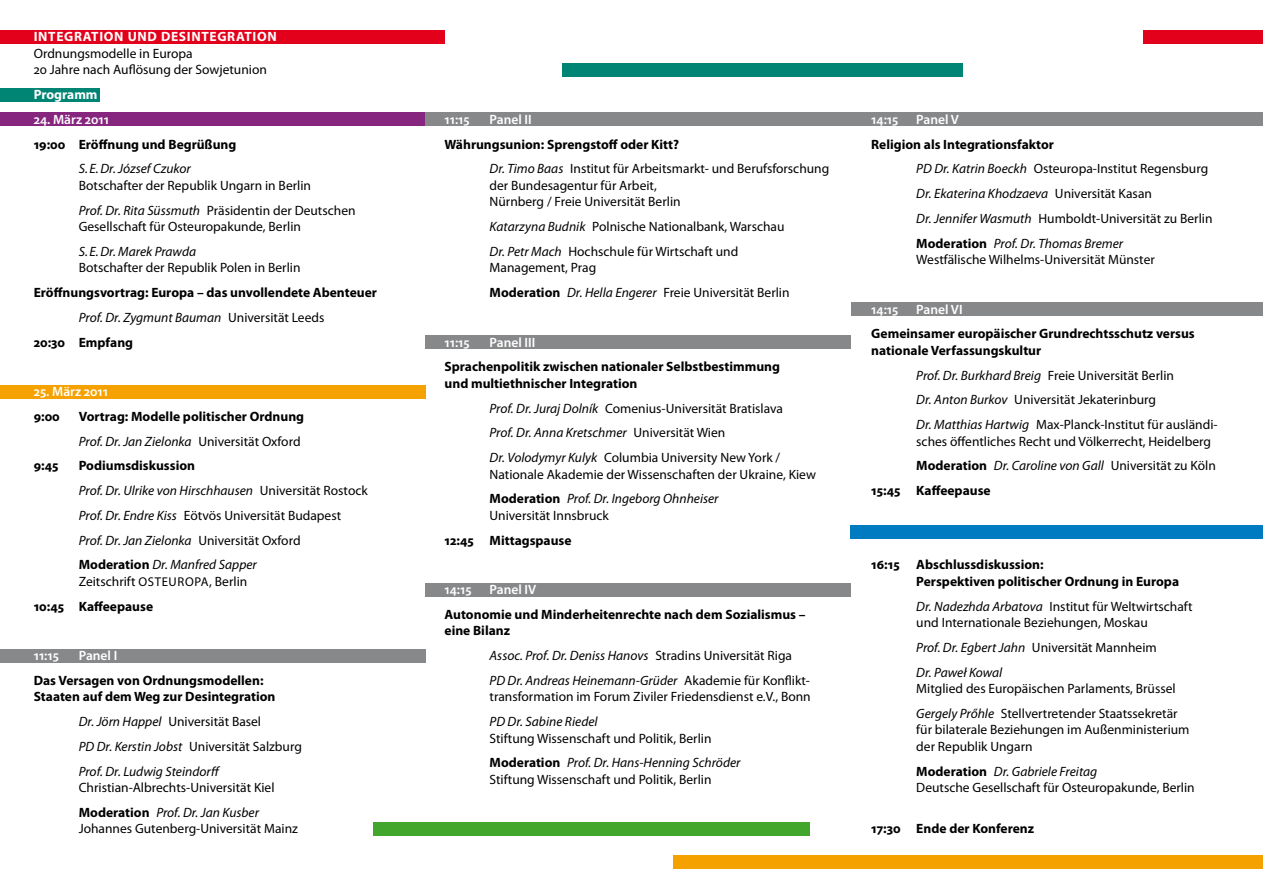
<style>
.page{position:relative;width:1263px;height:893px;background:#fff}
.page>*{position:absolute;margin:0;border:0;box-sizing:border-box;transform-origin:0 0}
.t1{font:13.5px/16.5px "Myriad Pro";color:#000}
.t2{font:700 13.5px/16.5px "Myriad Pro";color:#000}
.t3{font:italic 13.5px/16.5px "Myriad Pro";color:#000}
.t4{font:600 13.5px "Myriad Pro";color:#fff}
.t5{font:700 13.5px "Myriad Pro";color:#fff}
.s1{font-weight:700;color:#fff}
.s2{font-style:italic}
.s3{font-style:normal}
.s4{font-weight:700}
.s5{font-size:12.75px}
.s6{font-weight:700;font-style:normal}
</style>
<div class="page">
<div style="left:0;top:112px;width:425px;height:14px;background:#86267e"></div>
<div style="left:0;top:30px;width:444px;height:14px;background:#e2001a"></div>
<div style="left:0;top:88px;width:100px;height:14px;background:#008575"></div>
<div style="left:562px;top:63px;width:401px;height:14px;background:#008575"></div>
<div style="left:1143px;top:30px;width:120px;height:14px;background:#e2001a"></div>
<div style="left:850px;top:525px;width:413px;height:14px;background:#007bc2"></div>
<div style="left:373px;top:822px;width:436px;height:14px;background:#41a62b"></div>
<div style="left:0;top:385px;width:425px;height:14px;background:#f5a200"></div>
<div style="left:674px;top:856px;width:589px;height:13px;background:#f5a200"></div>
<div style="left:0;top:649px;width:425px;height:14px;background:#87888a"></div>
<div style="left:425px;top:112px;width:838px;height:14px;background:#87888a"></div>
<div style="left:425px;top:335px;width:425px;height:14px;background:#87888a"></div>
<div style="left:851px;top:302px;width:412px;height:14px;background:#87888a"></div>
<div style="left:425px;top:583px;width:426px;height:14px;background:#87888a"></div>
<p class="t1" style="left:34px;top:28px;width:245px"><span class="s1">INTEGRATION UND DESINTEGRATION<br></span>Ordnungsmodelle in Europa<br>20 Jahre nach Auflösung der Sowjetunion</p>
<p class="t5" style="left:34px;top:86px;width:65px">Programm</p>
<p class="t4" style="left:34px;top:111px;width:77px">24. März 2011</p>
<p class="t2" style="left:34px;top:135px;width:204px">19:00 Eröffnung und Begrüßung</p>
<p class="t1" style="left:79px;top:160px;width:234px"><span class="s2">S. E.Dr. József Czukor<br></span>Botschafter der Republik Ungarn in Berlin</p>
<p class="t1" style="left:79px;top:202px;width:278px"><span class="s2">Prof. Dr. Rita Süssmuth</span> Präsidentin der Deutschen<br>Gesellschaft für Osteuropakunde, Berlin</p>
<p class="t1" style="left:79px;top:243px;width:223px"><span class="s2">S. E.Dr. Marek Prawda<br></span>Botschafter der Republik Polen in Berlin</p>
<p class="t2" style="left:34px;top:284px;width:345px">Eröffnungsvortrag: Europa – das unvollendete Abenteuer</p>
<p class="t3" style="left:79px;top:309px;width:247px">Prof. Dr. Zygmunt Bauman <span class="s3">Universität Leeds</span></p>
<p class="t2" style="left:34px;top:333px;width:101px">20:30 Empfang</p>
<p class="t4" style="left:34px;top:383px;width:76px">25. März 2011</p>
<p class="t2" style="left:34px;top:408px;width:28px">9:00</p>
<p class="t2" style="left:79px;top:408px;width:227px">Vortrag: Modelle politischer Ordnung</p>
<p class="t3" style="left:79px;top:433px;width:223px">Prof. Dr. Jan Zielonka <span class="s3">Universität Oxford</span></p>
<p class="t2" style="left:34px;top:457px;width:26px">9:45</p>
<p class="t2" style="left:79px;top:457px;width:118px">Podiumsdiskussion</p>
<p class="t3" style="left:79px;top:482px;width:291px">Prof. Dr. Ulrike von Hirschhausen <span class="s3">Universität Rostock</span></p>
<p class="t1" style="left:79px;top:507px;width:264px"><span class="s2">Prof. Dr. Endre Kiss</span> Eötvös Universität Budapest</p>
<p class="t3" style="left:79px;top:532px;width:223px">Prof. Dr. Jan Zielonka <span class="s3">Universität Oxford</span></p>
<p class="t1" style="left:79px;top:556px;width:180px"><span class="s4">Moderation</span> <span class="s2">Dr. Manfred Sapper<br></span>Zeitschrift <span class="s5">OSTEUROPA</span>, Berlin</p>
<p class="t2" style="left:34px;top:597px;width:121px">10:45 Kaffeepause</p>
<p class="t4" style="left:34px;top:647px;width:27px">11:15</p>
<p class="t4" style="left:79px;top:647px;width:40px">Panel I</p>
<p class="t2" style="left:34px;top:672px;width:243px">Das Versagen von Ordnungsmodellen:<br>Staaten auf dem Weg zur Desintegration</p>
<p class="t1" style="left:79px;top:713px;width:184px"><span class="s2">Dr. Jörn Happel</span> Universität Basel</p>
<p class="t1" style="left:79px;top:738px;width:225px"><span class="s2">PD Dr. Kerstin Jobst</span> Universität Salzburg</p>
<p class="t1" style="left:79px;top:763px;width:197px"><span class="s2">Prof. Dr. Ludwig Steindorff<br></span>Christian-Albrechts-Universität Kiel</p>
<p class="t1" style="left:79px;top:804px;width:221px"><span class="s4">Moderation</span> <span class="s2">Prof. Dr. Jan Kusber<br></span>Johannes Gutenberg-Universität Mainz</p>
<p class="t4" style="left:444px;top:111px;width:27px">11:15</p>
<p class="t4" style="left:489px;top:111px;width:44px">Panel II</p>
<p class="t2" style="left:444px;top:135px;width:236px">Währungsunion: Sprengstoff oder Kitt?</p>
<p class="t1" style="left:489px;top:160px;width:341px"><span class="s2">Dr. Timo Baas</span> Institut für Arbeitsmarkt- und Berufsforschung der Bundesagentur für Arbeit,<br>Nürnberg / Freie Universität Berlin</p>
<p class="t1" style="left:489px;top:218px;width:296px"><span class="s2">Katarzyna Budnik</span> Polnische Nationalbank, Warschau</p>
<p class="t1" style="left:489px;top:243px;width:250px"><span class="s2">Dr. Petr Mach</span> Hochschule für Wirtschaft und<br>Management, Prag</p>
<p class="t1" style="left:490px;top:284px;width:302px"><span class="s4">Moderation</span> <span class="s2">Dr. Hella Engerer</span> Freie Universität Berlin</p>
<p class="t4" style="left:445px;top:333px;width:27px">11:15</p>
<p class="t4" style="left:489px;top:333px;width:47px">Panel III</p>
<p class="t2" style="left:445px;top:358px;width:337px">Sprachenpolitik zwischen nationaler Selbstbestimmung und multiethnischer Integration</p>
<p class="t1" style="left:490px;top:400px;width:295px"><span class="s2">Prof. Dr. Juraj Dolník</span> Comenius-Universität Bratislava</p>
<p class="t3" style="left:490px;top:424px;width:237px">Prof. Dr. Anna Kretschmer <span class="s3">Universität Wien</span></p>
<p class="t1" style="left:489px;top:449px;width:328px"><span class="s2">Dr. Volodymyr Kulyk</span> Columbia University New York /<br>Nationale Akademie der Wissenschaften der Ukraine, Kiew</p>
<p class="t3" style="left:490px;top:490px;width:230px"><span class="s6">Moderation</span> Prof. Dr. Ingeborg Ohnheiser<br><span class="s3">Universität Innsbruck</span></p>
<p class="t2" style="left:445px;top:531px;width:129px">12:45 Mittagspause</p>
<p class="t4" style="left:445px;top:581px;width:28px">14:15</p>
<p class="t4" style="left:489px;top:581px;width:48px">Panel IV</p>
<p class="t2" style="left:445px;top:606px;width:363px">Autonomie und Minderheitenrechte nach dem Sozialismus – eine Bilanz</p>
<p class="t3" style="left:490px;top:647px;width:304px">Assoc. Prof. Dr. Deniss Hanovs <span class="s3">Stradins Universität Riga</span></p>
<p class="t1" style="left:489px;top:672px;width:323px"><span class="s2">PD Dr. Andreas Heinemann-Grüder</span> Akademie für Konflikt&shy;transformation im Forum Ziviler Friedensdienst e.V., Bonn</p>
<p class="t1" style="left:489px;top:713px;width:224px"><span class="s2">PD Dr. Sabine Riedel<br></span>Stiftung Wissenschaft und Politik, Berlin</p>
<p class="t1" style="left:489px;top:754px;width:252px"><span class="s4">Moderation</span> <span class="s2">Prof. Dr. Hans-Henning Schröder<br></span>Stiftung Wissenschaft und Politik, Berlin</p>
<p class="t4" style="left:871px;top:111px;width:28px">14:15</p>
<p class="t4" style="left:916px;top:111px;width:44px">Panel V</p>
<p class="t2" style="left:871px;top:135px;width:184px">Religion als Integrationsfaktor</p>
<p class="t1" style="left:916px;top:160px;width:293px"><span class="s2">PD Dr. Katrin Boeckh</span> Osteuropa-Institut Regensburg</p>
<p class="t3" style="left:916px;top:185px;width:237px">Dr. Ekaterina Khodzaeva <span class="s3">Universität Kasan</span></p>
<p class="t1" style="left:916px;top:210px;width:298px"><span class="s2">Dr. Jennifer Wasmuth</span> Humboldt-Universität zu Berlin</p>
<p class="t1" style="left:916px;top:235px;width:240px"><span class="s4">Moderation</span> <span class="s2">Prof. Dr. Thomas Bremer<br></span>Westfälische Wilhelms-Universität Münster</p>
<p class="t4" style="left:871px;top:300px;width:28px">14:15</p>
<p class="t4" style="left:916px;top:300px;width:48px">Panel VI</p>
<p class="t2" style="left:871px;top:325px;width:325px">Gemeinsamer europäischer Grundrechtsschutz versus nationale Verfassungskultur</p>
<p class="t1" style="left:916px;top:367px;width:259px"><span class="s2">Prof. Dr. Burkhard Breig</span> Freie Universität Berlin</p>
<p class="t1" style="left:916px;top:391px;width:241px"><span class="s2">Dr. Anton Burkov</span> Universität Jekaterinburg</p>
<p class="t1" style="left:916px;top:416px;width:303px"><span class="s2">Dr. Matthias Hartwig</span> Max-Planck-Institut für ausländi&shy;sches öffentliches Recht und Völkerrecht, Heidelberg</p>
<p class="t3" style="left:916px;top:457px;width:301px"><span class="s6">Moderation</span> Dr. Caroline von Gall <span class="s3">Universität zu Köln</span></p>
<p class="t2" style="left:871px;top:482px;width:121px">15:45 Kaffeepause</p>
<p class="t2" style="left:916px;top:556px;width:264px;text-indent:-45px">16:15 Abschlussdiskussion:<br>Perspektiven politischer Ordnung in Europa</p>
<p class="t1" style="left:916px;top:598px;width:278px"><span class="s2">Dr. Nadezhda Arbatova</span> Institut für Weltwirtschaft und Internationale Beziehungen, Moskau</p>
<p class="t1" style="left:916px;top:639px;width:242px"><span class="s2">Prof. Dr. Egbert Jahn</span> Universität Mannheim</p>
<p class="t1" style="left:916px;top:664px;width:261px"><span class="s2">Dr. Paweł Kowal<br></span>Mitglied des Europäischen Parlaments, Brüssel</p>
<p class="t1" style="left:916px;top:705px;width:275px"><span class="s2">Gergely Prőhle</span> Stellvertretender Staatssekretär für bilaterale Beziehungen im Außenministerium der Republik Ungarn</p>
<p class="t1" style="left:916px;top:763px;width:280px"><span class="s4">Moderation</span> <span class="s2">Dr. Gabriele Freitag<br></span>Deutsche Gesellschaft für Osteuropakunde, Berlin</p>
<p class="t2" style="left:871px;top:820px;width:164px">17:30 Ende der Konferenz</p>
</div>
